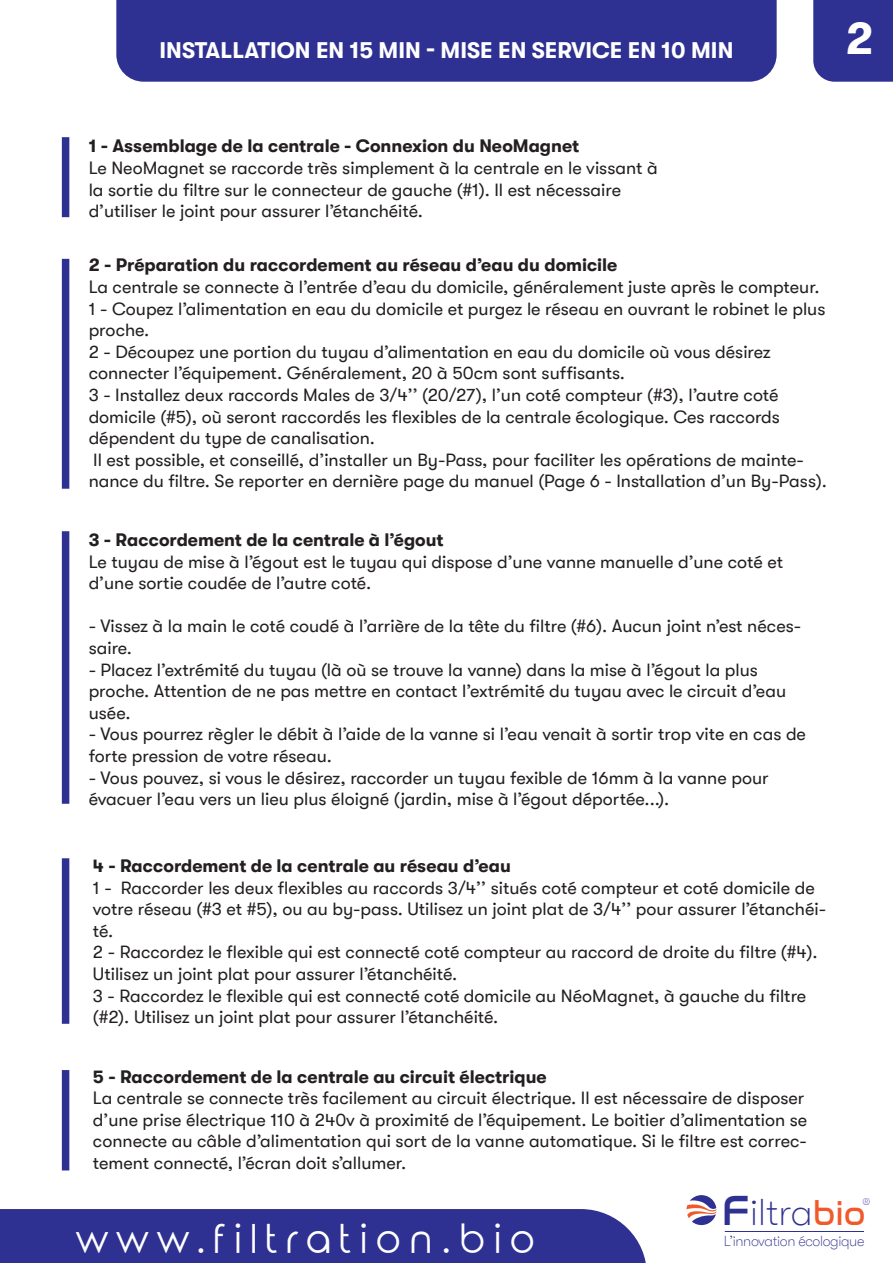
<style>
.page{position:relative;width:893px;height:1263px;background:#fff}
.page>*{position:absolute;margin:0;border:0;box-sizing:border-box;transform-origin:0 0}
.t1{font:700 45px "GT Walsheim";color:#fff}
.t2{font:39px "Rounded Elegance";letter-spacing:.2em;color:#fff}
.t3{font:100 37.2px "GT Walsheim";color:#2e3092}
.t4{font:700 22.5px "GT Walsheim";color:#fff}
.t5{font:18px/21.6px "GT Walsheim";color:#231f20}
.t6{font:700 18px "GT Walsheim";color:#231f20}
.t7{font:100 14.4px "GT Walsheim";letter-spacing:-.025em;color:#2e3092}
.t8{font:100 13.65px "GT Walsheim";color:#2e3092}
.s1{font-family:"Nasalization Rg";font-weight:400;font-size:43.35px}
.s2{font-family:"Nasalization Rg";font-weight:400;font-size:32.55px;color:#f15929}
</style>
<div class="page">
<div style="left:116px;top:0;width:661px;height:82px;background:#2e3092"></div>
<svg style="left:686px;top:1195px;width:30px;height:30px"></svg>
<hr style="left:725px;top:1231px;width:139px;height:1px;background:#2e3092">
<div style="left:0;top:1209px;width:646px;height:54px;background:#2e3092"></div>
<div style="left:813px;top:0;width:80px;height:82px;background:#2e3092"></div>
<div style="left:62px;top:137px;width:7px;height:80px;background:#2e3092"></div>
<div style="left:62px;top:259px;width:7px;height:230px;background:#2e3092"></div>
<div style="left:62px;top:531px;width:7px;height:273px;background:#2e3092"></div>
<div style="left:62px;top:858px;width:7px;height:166px;background:#2e3092"></div>
<div style="left:62px;top:1070px;width:7px;height:100px;background:#2e3092"></div>
<p class="t4" style="left:160px;top:37px;width:575px">INSTALLATION EN 15 MIN - MISE EN SERVICE EN 10 MIN</p>
<h1 class="t1" style="left:846px;top:14px;width:29px">2</h1>
<p class="t6" style="left:89px;top:136px;width:492px">1 - Assemblage de la centrale - Connexion du NeoMagnet</p>
<p class="t5" style="left:89px;top:157px;width:570px">Le NeoMagnet se raccorde très simplement à la centrale en le vissant à la sortie du filtre sur le connecteur de gauche (#1). Il est nécessaire d’utiliser le joint pour assurer l’étanchéité.</p>
<p class="t6" style="left:89px;top:255px;width:530px">2 - Préparation du raccordement au réseau d’eau du domicile</p>
<p class="t5" style="left:89px;top:276px;width:740px">La centrale se connecte à l’entrée d’eau du domicile, généralement juste après le compteur.<br>1 - Coupez l’alimentation en eau du domicile et purgez le réseau en ouvrant le robinet le plus proche.<br>2 - Découpez une portion du tuyau d’alimentation en eau du domicile où vous désirez connecter l’équipement. Généralement, 20 à 50cm sont suffisants.<br>3 - Installez deux raccords Males de 3/4’’ (20/27), l’un coté compteur (#3), l’autre coté domicile (#5), où seront raccordés les flexibles de la centrale écologique. Ces raccords dépendent du type de canalisation.<br>Il est possible, et conseillé, d’installer un By-Pass, pour faciliter les opérations de mainte&shy;nance du filtre. Se reporter en dernière page du manuel (Page 6 - Installation d’un By-Pass).</p>
<p class="t6" style="left:89px;top:530px;width:357px">3 - Raccordement de la centrale à l’égout</p>
<p class="t5" style="left:89px;top:551px;width:696px">Le tuyau de mise à l’égout est le tuyau qui dispose d’une vanne manuelle d’une coté et d’une sortie coudée de l’autre coté.</p>
<p class="t5" style="left:89px;top:616px;width:714px">- Vissez à la main le coté coudé à l’arrière de la tête du filtre (#6). Aucun joint n’est néces&shy;saire.</p>
<p class="t5" style="left:89px;top:659px;width:699px">- Placez l’extrémité du tuyau (là où se trouve la vanne) dans la mise à l’égout la plus proche. Attention de ne pas mettre en contact l’extrémité du tuyau avec le circuit d’eau usée.</p>
<p class="t5" style="left:89px;top:724px;width:719px">- Vous pourrez règler le débit à l’aide de la vanne si l’eau venait à sortir trop vite en cas de forte pression de votre réseau.</p>
<p class="t5" style="left:89px;top:767px;width:681px">- Vous pouvez, si vous le désirez, raccorder un tuyau fexible de 16mm à la vanne pour évacuer l’eau vers un lieu plus éloigné (jardin, mise à l’égout déportée...).</p>
<p class="t6" style="left:93px;top:856px;width:419px">4 - Raccordement de la centrale au réseau d’eau</p>
<p class="t5" style="left:93px;top:877px;width:735px">1 - Raccorder les deux flexibles au raccords 3/4’’ situés coté compteur et coté domicile de votre réseau (#3 et #5), ou au by-pass. Utilisez un joint plat de 3/4’’ pour assurer l’étanchéi&shy;té.<br>2 - Raccordez le flexible qui est connecté coté compteur au raccord de droite du filtre (#4).<br>Utilisez un joint plat pour assurer l’étanchéité.<br>3 - Raccordez le flexible qui est connecté coté domicile au NéoMagnet, à gauche du filtre (#2). Utilisez un joint plat pour assurer l’étanchéité.</p>
<p class="t6" style="left:93px;top:1066px;width:455px">5 - Raccordement de la centrale au circuit électrique</p>
<p class="t5" style="left:93px;top:1087px;width:716px">La centrale se connecte très facilement au circuit électrique. Il est nécessaire de disposer d’une prise électrique 110 à 240v à proximité de l’équipement. Le boitier d’alimentation se connecte au câble d’alimentation qui sort de la vanne automatique. Si le filtre est correc&shy;tement connecté, l’écran doit s’allumer.</p>
<h3 class="t3" style="left:721px;top:1191px;width:146px"><span class="s1">F</span>iltra<span class="s2">bio</span></h3>
<p class="t7" style="left:724px;top:1233px;width:142px">L’innovation écologique</p>
<p class="t8" style="left:862px;top:1196px;width:9px">®</p>
<h2 class="t2" style="left:76px;top:1216px;width:461px">www.filtration.bio</h2>
</div>
